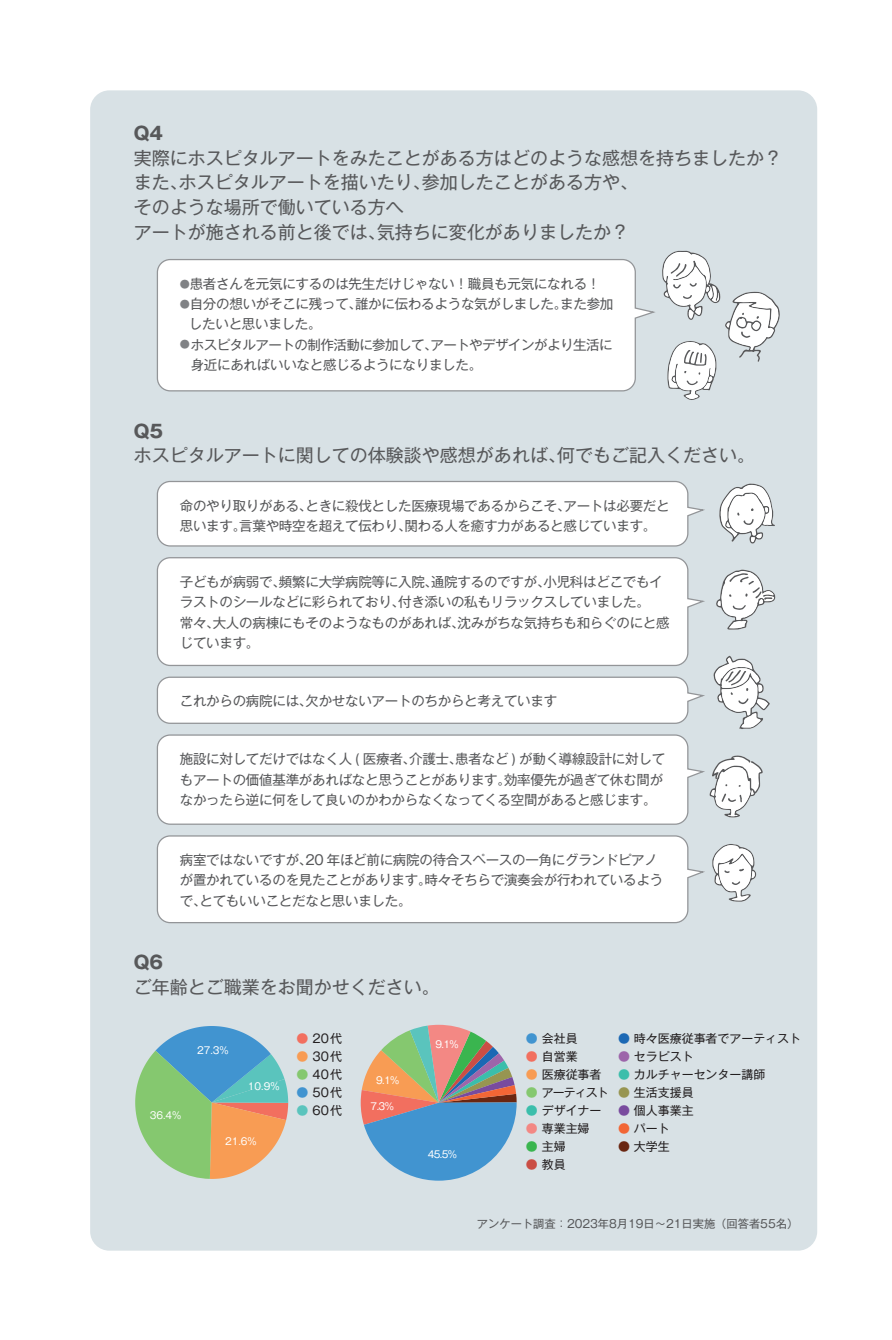
<style>
.page{position:relative;width:892px;height:1340px;background:#fff}
.page>*{position:absolute;margin:0;border:0;box-sizing:border-box;transform-origin:0 0}
.t1{font:18px/24.8px "Gothic MB101 Pro";color:#57585a}
.t2{font:700 18px "Gothic MB101 Pro";color:#57585a}
.t3{font:13.5px/20.2px "Gothic MB101 Pro";letter-spacing:-.02em;color:#57585a}
.t4{font:13.5px/20.2px "Gothic MB101 Pro";letter-spacing:-.04em;color:#57585a}
.t5{font:11.92px "Gothic MB101 Pro";color:#231f20}
.t6{font:11.25px "Gothic MB101 Pro";color:#57585a}
.t7{font:9.67px "Gothic MB101 Pro";color:#fff}
.s1{font-size:10.12px;color:#808285}
.s2{color:#f26f5f}
.s3{color:#f89c54}
.s4{color:#85c86f}
.s5{color:#4194d0}
.s6{color:#5ac4bd}
.s7{color:#3bbeab}
.s8{color:#f38884}
.s9{color:#3ab54f}
.s10{color:#ca4e45}
.s11{color:#1b68b4}
.s12{color:#9d65aa}
.s13{color:#979551}
.s14{color:#794b9e}
.s15{color:#f26635}
.s16{color:#6a2611}
</style>
<div class="page">
<div style="left:90px;top:90px;width:727px;height:1160px;background:#d8e1e5;border-radius:19px"></div>
<svg style="left:156px;top:259px;width:498px;height:133px;background:#fbfbfb"></svg>
<svg style="left:156px;top:480px;width:548px;height:67px;background:#f8f8f9"></svg>
<svg style="left:156px;top:835px;width:548px;height:88px;background:#fafafa"></svg>
<svg style="left:156px;top:676px;width:548px;height:48px;background:#f7f7f8"></svg>
<svg style="left:156px;top:557px;width:548px;height:109px;background:#fbfbfb"></svg>
<svg style="left:156px;top:734px;width:548px;height:91px;background:#f9fafa"></svg>
<svg style="left:360px;top:1024px;width:156px;height:156px"></svg>
<svg style="left:135px;top:1026px;width:153px;height:152px"></svg>
<svg style="left:719px;top:483px;width:55px;height:61px"></svg>
<svg style="left:716px;top:569px;width:59px;height:60px"></svg>
<svg style="left:712px;top:844px;width:44px;height:57px"></svg>
<svg style="left:713px;top:655px;width:56px;height:74px"></svg>
<svg style="left:709px;top:755px;width:53px;height:62px"></svg>
<svg style="left:662px;top:251px;width:118px;height:149px"></svg>
<h1 class="t2" style="left:134px;top:118px;width:31px">Q4</h1>
<h1 class="t1" style="left:134px;top:143px;width:650px">実際にホスピタルアートをみたことがある方はどのような感想を持ちましたか？また、ホスピタルアートを描いたり、参加したことがある方や、<br>そのような場所で働いている方へ<br>アートが施される前と後では、気持ちに変化がありましたか？</h1>
<p class="t3" style="left:180px;top:272px;width:422px"><span class="s1">●</span>患者さんを元気にするのは先生だけじゃない！職員も元気になれる！</p>
<p class="t3" style="left:189px;top:292px;width:426px;text-indent:-9px"><span class="s1">●</span>自分の想いがそこに残って、誰かに伝わるような気がしました。また参加したいと思いました。</p>
<p class="t4" style="left:191px;top:332px;width:423px;text-indent:-11px"><span class="s1">●</span>ホスピタルアートの制作活動に参加して､アートやデザインがより生活に身近にあればいいなと感じるようになりました。</p>
<h1 class="t2" style="left:134px;top:416px;width:31px">Q5</h1>
<h1 class="t1" style="left:134px;top:441px;width:623px">ホスピタルアートに関しての体験談や感想があれば、何でもご記入ください。</h1>
<p class="t3" style="left:180px;top:493px;width:491px">命のやり取りがある、ときに殺伐とした医療現場であるからこそ、アートは必要だと思います。言葉や時空を超えて伝わり、関わる人を癒す力があると感じています。</p>
<p class="t3" style="left:180px;top:570px;width:491px">子どもが病弱で、頻繁に大学病院等に入院、通院するのですが、小児科はどこでもイラストのシールなどに彩られており、付き添いの私もリラックスしていました。<br>常々、大人の病棟にもそのようなものがあれば、沈みがちな気持ちも和らぐのにと感じています。</p>
<p class="t3" style="left:180px;top:689px;width:379px">これからの病院には、欠かせないアートのちからと考えています</p>
<p class="t3" style="left:180px;top:747px;width:487px">施設に対してだけではなく人 ( 医療者、介護士、患者など ) が動く導線設計に対してもアートの価値基準があればなと思うことがあります。効率優先が過ぎて休む間がなかったら逆に何をして良いのかわからなくなってくる空間があると感じます。</p>
<p class="t3" style="left:180px;top:848px;width:485px">病室ではないですが、20 年ほど前に病院の待合スペースの一角にグランドピアノが置かれているのを見たことがあります。時々そちらで演奏会が行われているようで、とてもいいことだなと思いました。</p>
<h1 class="t2" style="left:134px;top:947px;width:31px">Q6</h1>
<h1 class="t1" style="left:134px;top:972px;width:307px">ご年齢とご職業をお聞かせください。</h1>
<p class="t7" style="left:150px;top:1107px;width:33px">36.4%</p>
<p class="t7" style="left:197px;top:1042px;width:33px">27.3%</p>
<p class="t7" style="left:248px;top:1078px;width:33px">10.9%</p>
<p class="t7" style="left:225px;top:1132px;width:33px">21.6%</p>
<p class="t5" style="left:296px;top:1028px;width:47px"><span class="s2">●</span> 20代</p>
<p class="t5" style="left:296px;top:1046px;width:47px"><span class="s3">●</span> 30代</p>
<p class="t5" style="left:296px;top:1064px;width:47px"><span class="s4">●</span> 40代</p>
<p class="t5" style="left:296px;top:1082px;width:47px"><span class="s5">●</span> 50代</p>
<p class="t5" style="left:296px;top:1100px;width:47px"><span class="s6">●</span> 60代</p>
<p class="t7" style="left:376px;top:1071px;width:25px">9.1%</p>
<p class="t7" style="left:370px;top:1097px;width:25px">7.3%</p>
<p class="t7" style="left:435px;top:1035px;width:25px">9.1%</p>
<p class="t7" style="left:427px;top:1145px;width:31px">45.5%</p>
<p class="t5" style="left:525px;top:1028px;width:53px"><span class="s5">●</span> 会社員</p>
<p class="t5" style="left:525px;top:1046px;width:53px"><span class="s2">●</span> 自営業</p>
<p class="t5" style="left:525px;top:1064px;width:77px"><span class="s3">●</span> 医療従事者</p>
<p class="t5" style="left:525px;top:1082px;width:84px"><span class="s4">●</span> アーティスト</p>
<p class="t5" style="left:525px;top:1100px;width:77px"><span class="s7">●</span> デザイナー</p>
<p class="t5" style="left:525px;top:1118px;width:65px"><span class="s8">●</span> 専業主婦</p>
<p class="t5" style="left:525px;top:1136px;width:41px"><span class="s9">●</span> 主婦</p>
<p class="t5" style="left:525px;top:1154px;width:41px"><span class="s10">●</span> 教員</p>
<p class="t5" style="left:618px;top:1028px;width:184px"><span class="s11">●</span> 時々医療従事者でアーティスト</p>
<p class="t5" style="left:618px;top:1046px;width:77px"><span class="s12">●</span> セラピスト</p>
<p class="t5" style="left:618px;top:1064px;width:149px"><span class="s7">●</span> カルチャーセンター講師</p>
<p class="t5" style="left:618px;top:1082px;width:77px"><span class="s13">●</span> 生活支援員</p>
<p class="t5" style="left:618px;top:1100px;width:77px"><span class="s14">●</span> 個人事業主</p>
<p class="t5" style="left:618px;top:1118px;width:53px"><span class="s15">●</span> パート</p>
<p class="t5" style="left:618px;top:1136px;width:53px"><span class="s16">●</span> 大学生</p>
<p class="t6" style="left:477px;top:1213px;width:323px">アンケート調査：2023年8月19日～21日実施（回答者55名）</p>
</div>
